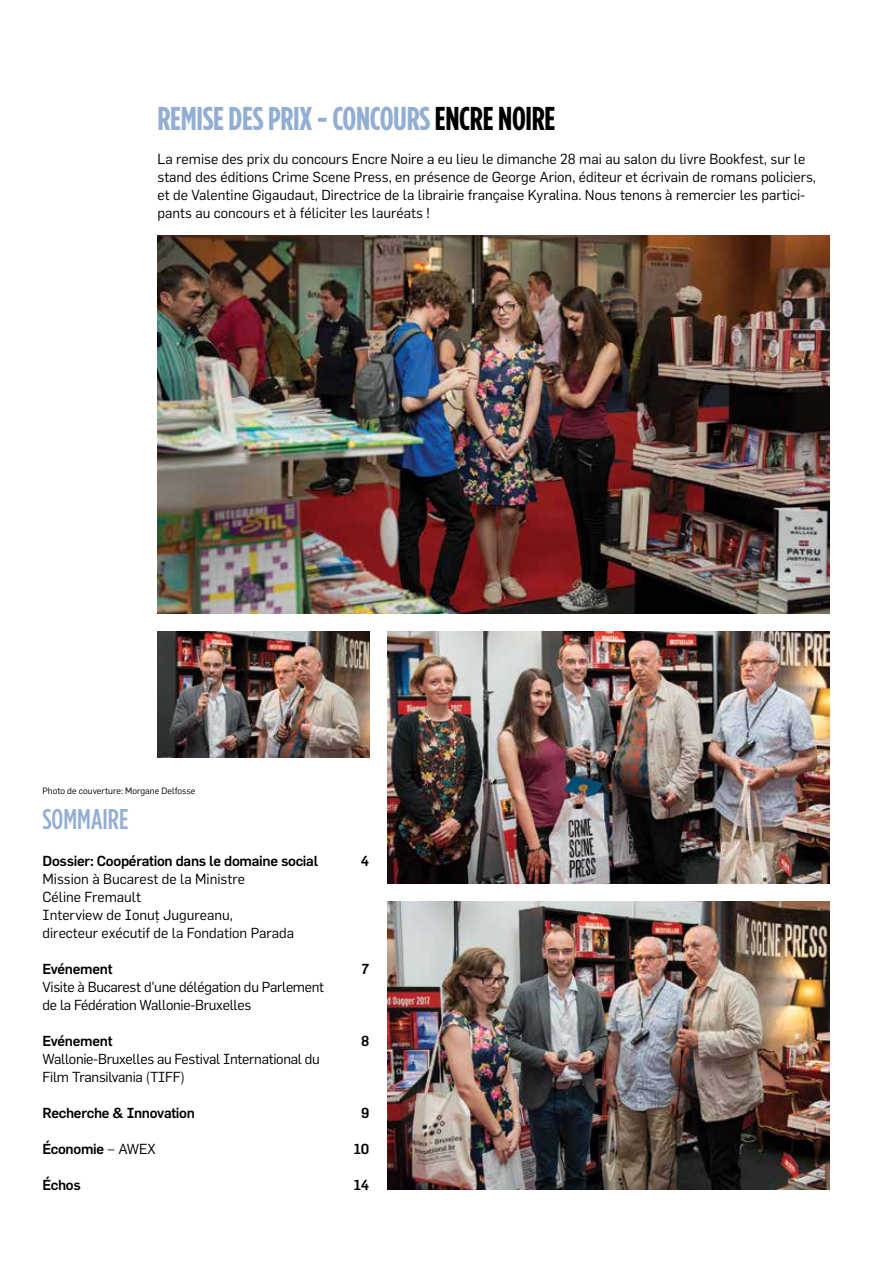
<style>
.page{position:relative;width:893px;height:1263px;background:#fff}
.page>*{position:absolute;margin:0;border:0;box-sizing:border-box;transform-origin:0 0}
.t1{font:700 33px "Gotham Condensed";letter-spacing:-.01em;color:#93aed4}
.t2{font:500 28.5px "Gotham Condensed";color:#93aed4}
.t3{font:14.25px/18px "XMH Flama";color:#000}
.t4{font:14.25px/18px "XMH Flama";letter-spacing:-.02em;color:#000}
.t5{font:500 14.25px "XMH Flama";letter-spacing:-.02em;color:#000}
.t6{font:9px "XMH Flama";color:#000}
.s1{color:#000}
.s2{font-weight:400}
</style>
<div class="page">
<img style="left:387px;top:902px;width:442px;height:288px">
<img style="left:157px;top:631px;width:212px;height:127px">
<img style="left:387px;top:631px;width:442px;height:253px">
<img style="left:157px;top:236px;width:672px;height:378px">
<h1 class="t1" style="left:157px;top:99px;width:399px">REMISE DES PRIX - CONCOURS <span class="s1">ENCRE NOIRE</span></h1>
<p class="t3" style="left:157px;top:149px;width:660px">La remise des prix du concours Encre Noire a eu lieu le dimanche 28 mai au salon du livre Bookfest, sur le stand des éditions Crime Scene Press, en présence de George Arion, éditeur et écrivain de romans policiers, et de Valentine Gigaudaut, Directrice de la librairie française Kyralina. Nous tenons à remercier les partici&shy;pants au concours et à féliciter les lauréats !</p>
<p class="t6" style="left:42px;top:785px;width:155px">Photo de couverture: Morgane Delfosse</p>
<h2 class="t2" style="left:42px;top:802px;width:88px">SOMMAIRE</h2>
<p class="t5" style="left:43px;top:852px;width:277px">Dossier: Coopération dans le domaine social</p>
<p class="t3" style="left:43px;top:869px;width:253px">Mission à Bucarest de la Ministre<br>Céline Fremault<br>Interview de Ionuț Jugureanu,<br>directeur exécutif de la Fondation Parada</p>
<p class="t5" style="left:43px;top:960px;width:71px">Evénement</p>
<p class="t4" style="left:43px;top:977px;width:283px">Visite à Bucarest d’une délégation du Parlement de la Fédération Wallonie-Bruxelles</p>
<p class="t5" style="left:43px;top:1032px;width:71px">Evénement</p>
<p class="t4" style="left:43px;top:1049px;width:279px">Wallonie-Bruxelles au Festival International du<br>Film Transilvania (TIFF)</p>
<p class="t5" style="left:43px;top:1104px;width:154px">Recherche &amp; Innovation</p>
<p class="t5" style="left:43px;top:1140px;width:115px">économie <span class="s2">– AWEX</span></p>
<p class="t5" style="left:43px;top:1176px;width:40px">échos</p>
<p class="t5" style="left:361px;top:852px;width:10px">4</p>
<p class="t5" style="left:361px;top:960px;width:10px">7</p>
<p class="t5" style="left:361px;top:1032px;width:10px">8</p>
<p class="t5" style="left:361px;top:1104px;width:10px">9</p>
<p class="t5" style="left:354px;top:1140px;width:17px">10</p>
<p class="t5" style="left:354px;top:1176px;width:17px">14</p>
</div>
